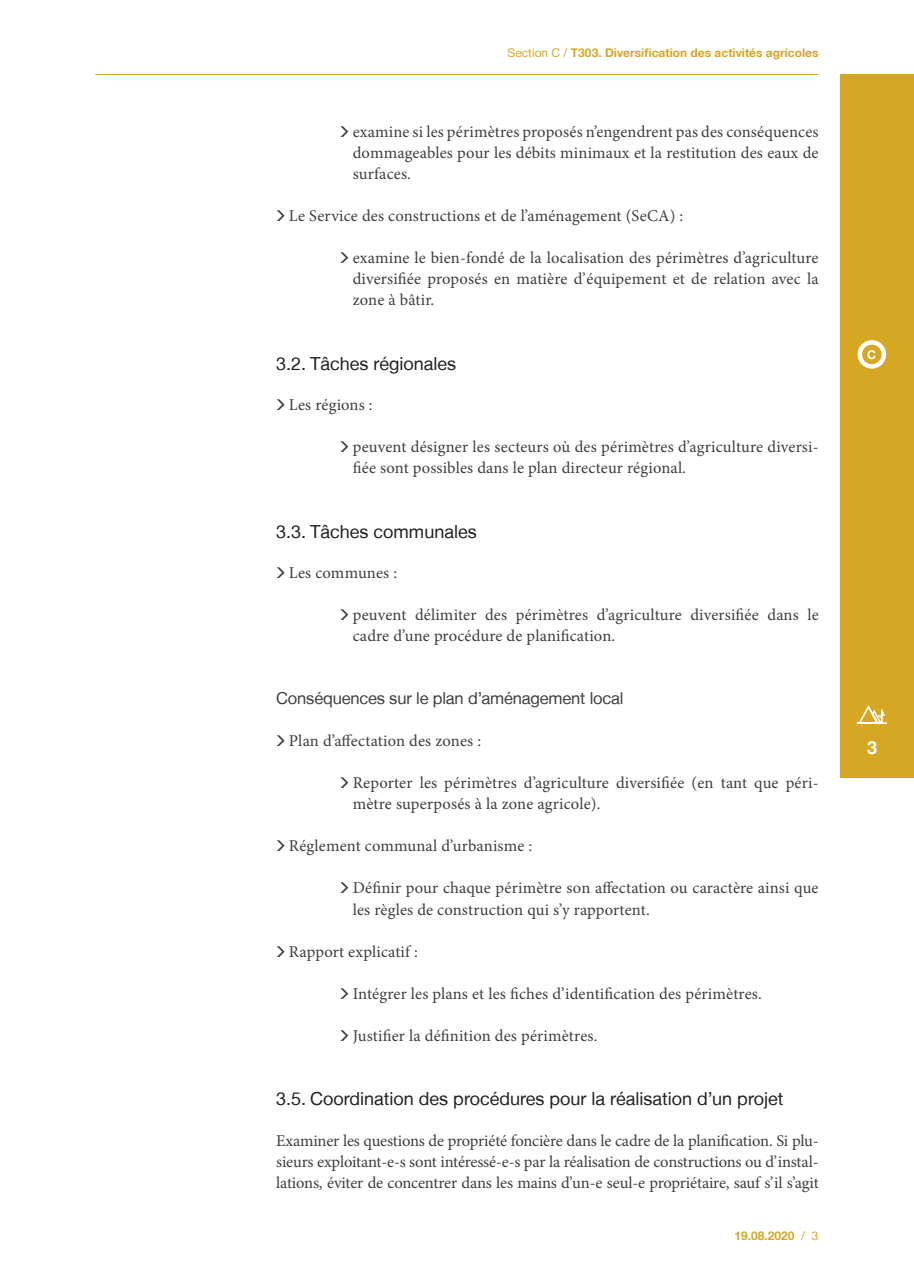
<style>
.page{position:relative;width:914px;height:1284px;background:#fff}
.page>*{position:absolute;margin:0;border:0;box-sizing:border-box;transform-origin:0 0}
.t1{font:18px "Helvetica Neue LT";color:#231f20}
.t2{font:700 18px "Helvetica Neue LT";color:#fff}
.t3{font:16.5px/21px "Minion Pro";letter-spacing:.01em;color:#3e3e3f}
.t4{font:16.5px "Helvetica Neue LT";letter-spacing:-.01em;color:#3e3e3f}
.t5{font:700 12px "Helvetica Neue LT";color:#d6a723}
.t6{font:700 12px "Helvetica Neue LT";color:#fff}
.s1{font-weight:400}
</style>
<div class="page">
<hr style="left:95px;top:74px;width:723px;height:1px;background:#d6a723">
<div style="left:839px;top:74px;width:74px;height:703px;background:#d6a723"></div>
<svg style="left:856px;top:705px;width:31px;height:19px"></svg>
<div style="left:857px;top:340px;width:29px;height:28px;border:4px solid #fff;border-radius:50%"></div>
<p class="t5" style="left:507px;top:46px;width:312px"><span class="s1">Section C /</span> T303. Diversification des activités agricoles</p>
<p class="t3" style="left:353px;top:121px;width:467px;text-align:justify">examine si les périmètres proposés n’engendrent pas des conséquences dommageables pour les débits minimaux et la restitution des eaux de surfaces.</p>
<p class="t3" style="left:289px;top:205px;width:396px">Le Service des constructions et de l’aménagement (SeCA) :</p>
<p class="t3" style="left:353px;top:247px;width:467px;text-align:justify">examine le bien-fondé de la localisation des périmètres d’agriculture diversifiée proposés en matière d’équipement et de relation avec la zone à bâtir.</p>
<p class="t1" style="left:276px;top:352px;width:182px">3.2. Tâches régionales</p>
<p class="t3" style="left:289px;top:394px;width:85px">Les régions :</p>
<p class="t3" style="left:353px;top:436px;width:467px">peuvent désigner les secteurs où des périmètres d’agriculture diversi&shy;fiée sont possibles dans le plan directeur régional.</p>
<p class="t1" style="left:276px;top:520px;width:202px">3.3. Tâches communales</p>
<p class="t3" style="left:289px;top:562px;width:110px">Les communes :</p>
<p class="t3" style="left:353px;top:604px;width:467px">peuvent délimiter des périmètres d’agriculture diversifiée dans le cadre d’une procédure de planification.</p>
<p class="t4" style="left:276px;top:688px;width:349px">Conséquences sur le plan d’aménagement local</p>
<p class="t3" style="left:289px;top:730px;width:194px">Plan d’affectation des zones :</p>
<p class="t3" style="left:353px;top:772px;width:467px">Reporter les périmètres d’agriculture diversifiée (en tant que péri&shy;mètre superposés à la zone agricole).</p>
<p class="t3" style="left:289px;top:835px;width:245px">Réglement communal d’urbanisme :</p>
<p class="t3" style="left:353px;top:877px;width:467px">Définir pour chaque périmètre son affectation ou caractère ainsi que les règles de construction qui s’y rapportent.</p>
<p class="t3" style="left:289px;top:940px;width:130px">Rapport explicatif :</p>
<p class="t3" style="left:353px;top:982px;width:410px">Intégrer les plans et les fiches d’identification des périmètres.</p>
<p class="t3" style="left:353px;top:1024px;width:246px">Justifier la définition des périmètres.</p>
<p class="t1" style="left:276px;top:1087px;width:508px">3.5. Coordination des procédures pour la réalisation d’un projet</p>
<p class="t3" style="left:276px;top:1129px;width:544px;text-align:justify">Examiner les questions de propriété foncière dans le cadre de la planification. Si plu&shy;sieurs exploitant-e-s sont intéressé-e-s par la réalisation de constructions ou d’instal&shy;lations, éviter de concentrer dans les mains d’un-e seul-e propriétaire, sauf s’il s’agit</p>
<p class="t5" style="left:734px;top:1227px;width:86px">19.08.2020 <span class="s1">/ 3</span></p>
<p class="t6" style="left:867px;top:347px;width:10px">C</p>
<p class="t2" style="left:867px;top:736px;width:12px">3</p>
</div>
